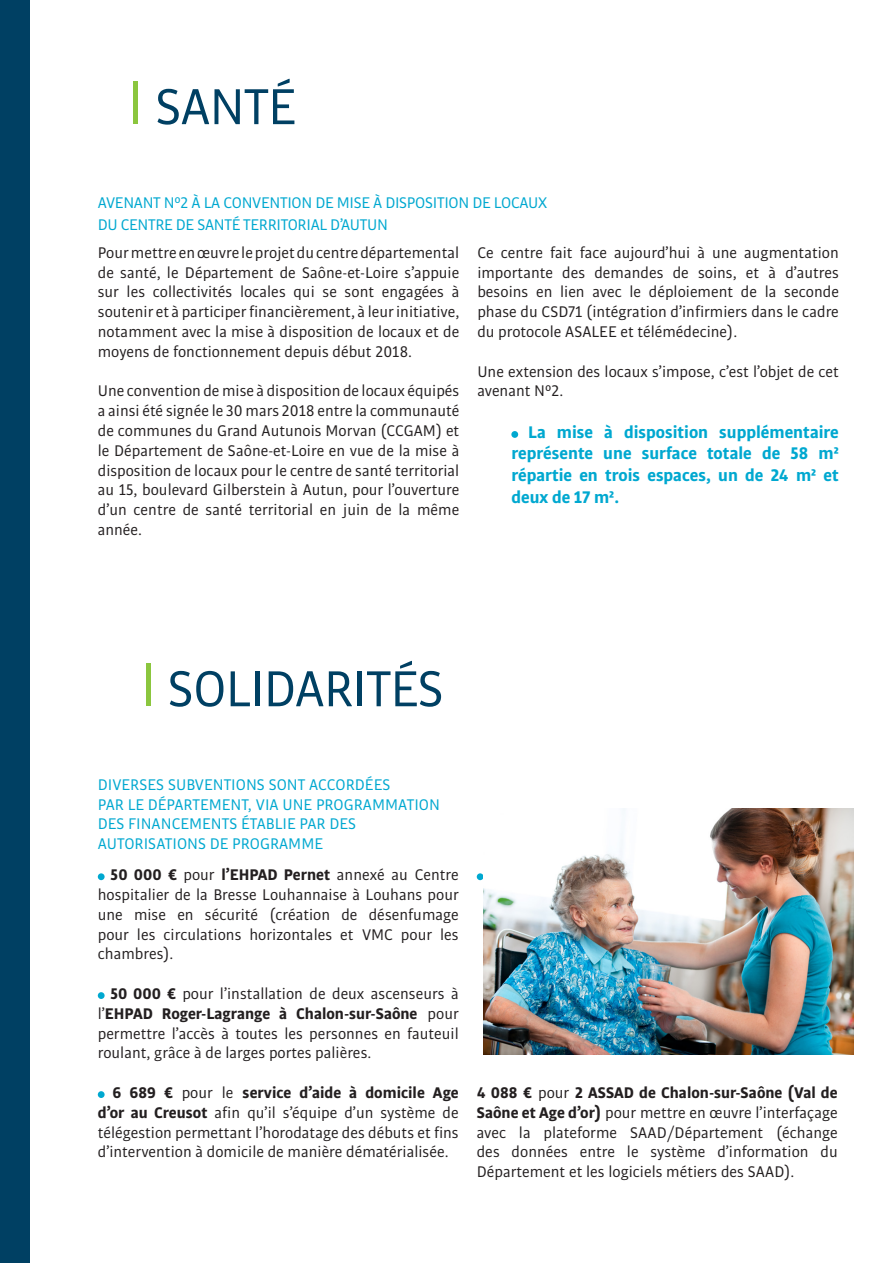
<style>
.page{position:relative;width:893px;height:1263px;background:#fff}
.page>*{position:absolute;margin:0;border:0;box-sizing:border-box;transform-origin:0 0}
.t1{font:54px "Bulo";letter-spacing:-.02em;color:#004063}
.t2{font:700 18px/21.6px "Bulo";color:#00a8d0;text-align:justify}
.t3{font:16.5px/19.8px "Bulo";color:#231f20;text-align:justify}
.t4{font:16.5px/19.8px "Bulo";color:#00a8d0}
.t5{font:16.5px "Bulo";letter-spacing:-.02em;color:#00a8d0}
.s1{font-weight:700}
</style>
<div class="page">
<div style="left:0;top:0;width:30px;height:1263px;background:#004063"></div>
<hr style="left:146px;top:664px;width:4px;height:42px;background:#8bc63e">
<div style="left:98px;top:873px;width:7px;height:7px;background:#00a8d0;border-radius:50%"></div>
<div style="left:98px;top:992px;width:7px;height:7px;background:#00a8d0;border-radius:50%"></div>
<div style="left:98px;top:1091px;width:7px;height:7px;background:#00a8d0;border-radius:50%"></div>
<div style="left:477px;top:873px;width:7px;height:7px;background:#00a8d0;border-radius:50%"></div>
<hr style="left:134px;top:82px;width:4px;height:42px;background:#8bc63e">
<div style="left:511px;top:431px;width:7px;height:7px;background:#00a8d0;border-radius:50%"></div>
<img style="left:483px;top:808px;width:370px;height:247px">
<p class="t1" style="left:155px;top:73px;width:142px">SANTÉ</p>
<p class="t5" style="left:98px;top:192px;width:451px">AVENANT N°2 À LA CONVENTION DE MISE À DISPOSITION DE LOCAUX</p>
<p class="t5" style="left:98px;top:214px;width:292px">DU CENTRE DE SANTÉ TERRITORIAL D’AUTUN</p>
<p class="t3" style="left:98px;top:242px;width:363px">Pour mettre en œuvre le projet du centre départemental de santé, le Département de Saône-et-Loire s’appuie sur les collectivités locales qui se sont engagées à soutenir et à participer financièrement, à leur initiative, notamment avec la mise à disposition de locaux et de moyens de fonctionnement depuis début 2018.</p>
<p class="t3" style="left:98px;top:381px;width:363px">Une convention de mise à disposition de locaux équipés a ainsi été signée le 30 mars 2018 entre la communauté de communes du Grand Autunois Morvan (CCGAM) et le Département de Saône-et-Loire en vue de la mise à disposition de locaux pour le centre de santé territorial au 15, boulevard Gilberstein à Autun, pour l’ouverture d’un centre de santé territorial en juin de la même année.</p>
<p class="t3" style="left:477px;top:242px;width:363px">Ce centre fait face aujourd’hui à une augmentation importante des demandes de soins, et à d’autres besoins en lien avec le déploiement de la seconde phase du CSD71 (intégration d’infirmiers dans le cadre du protocole ASALEE et télémédecine).</p>
<p class="t3" style="left:477px;top:361px;width:363px">Une extension des locaux s’impose, c’est l’objet de cet avenant N°2.</p>
<p class="t2" style="left:511px;top:421px;width:329px;text-indent:17px">La mise à disposition supplémentaire représente une surface totale de 58 m² répartie en trois espaces, un de 24 m² et deux de 17 m².</p>
<p class="t1" style="left:168px;top:655px;width:278px">SOLIDARITÉS</p>
<p class="t4" style="left:98px;top:774px;width:294px">DIVERSES SUBVENTIONS SONT ACCORDÉES</p>
<p class="t4" style="left:98px;top:794px;width:344px">PAR LE DÉPARTEMENT, VIA UNE PROGRAMMATION<br>DES FINANCEMENTS ÉTABLIE PAR DES<br>AUTORISATIONS DE PROGRAMME</p>
<p class="t3" style="left:98px;top:864px;width:362px;text-indent:13px"><span class="s1">50 000 €</span> pour <span class="s1">l’EHPAD Pernet</span> annexé au Centre hospitalier de la Bresse Louhannaise à Louhans pour une mise en sécurité (création de désenfumage pour les circulations horizontales et VMC pour les chambres).</p>
<p class="t3" style="left:98px;top:983px;width:362px;text-indent:13px"><span class="s1">50 000 €</span> pour l’installation de deux ascenseurs à l’<span class="s1">EHPAD Roger-Lagrange à Chalon-sur-Saône</span> pour permettre l’accès à toutes les personnes en fauteuil roulant, grâce à de larges portes palières.</p>
<p class="t3" style="left:98px;top:1082px;width:362px;text-indent:15px"><span class="s1">6 689 €</span> pour le <span class="s1">service d’aide à domicile Age d’or au Creusot</span> afin qu’il s’équipe d’un système de télégestion permettant l’horodatage des débuts et fins d’intervention à domicile de manière dématérialisée.</p>
<p class="t3" style="left:477px;top:1082px;width:362px"><span class="s1">4 088 €</span> pour <span class="s1">2 ASSAD de Chalon-sur-Saône (Val de Saône et Age d’or)</span> pour mettre en œuvre l’interfaçage avec la plateforme SAAD/Département (échange des données entre le système d’information du Département et les logiciels métiers des SAAD).</p>
</div>
